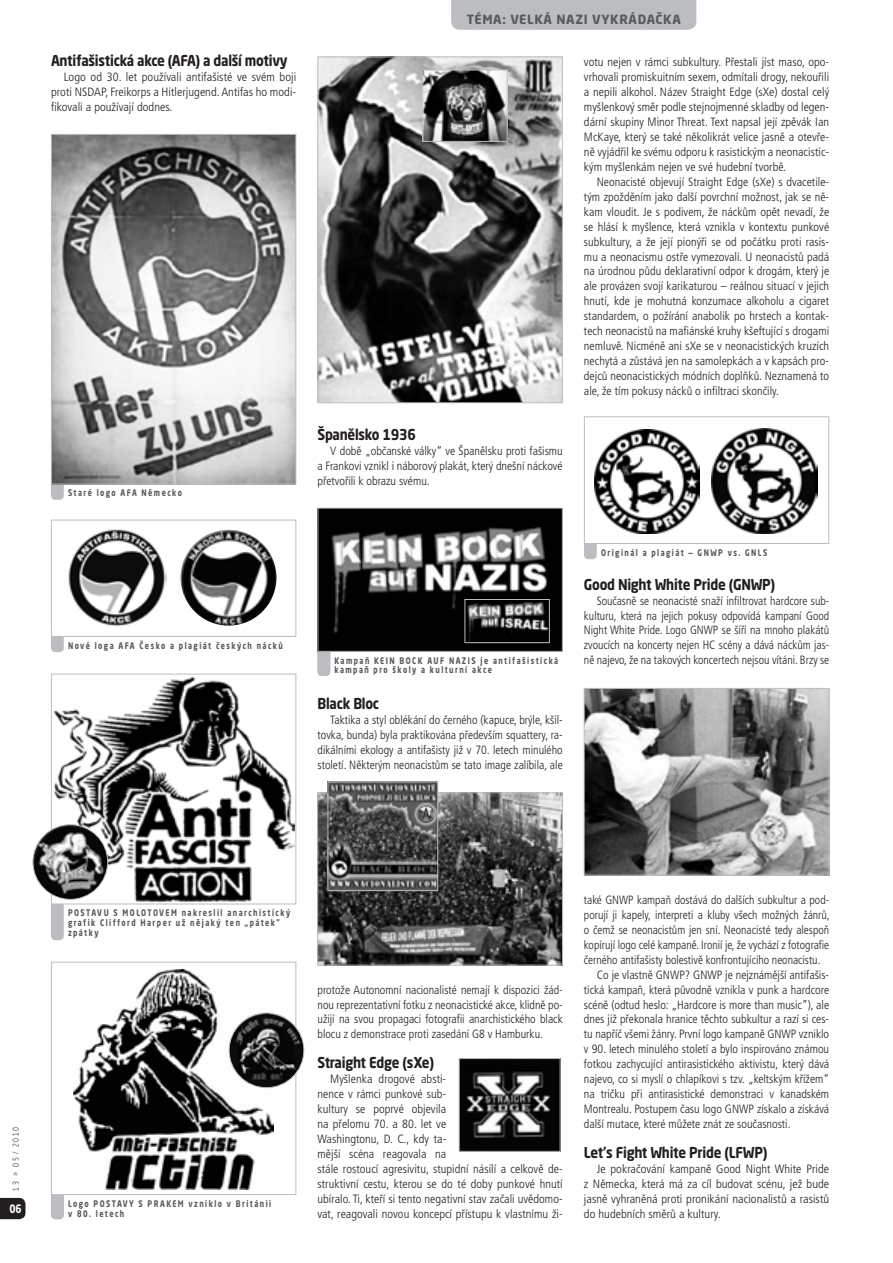
<style>
.page{position:relative;width:893px;height:1263px;background:#fff}
.page>*{position:absolute;margin:0;border:0;box-sizing:border-box;transform-origin:0 0}
.t1{font:700 14.85px "Neo Sans Pro";letter-spacing:-.02em;color:#231f20;scale:.89 1}
.t2{font:700 12.6px "Neo Sans Pro";letter-spacing:.05em;color:#57585a}
.t3{font:300 condensed 12px/15px "Frutiger CE";color:#231f20;text-align:justify}
.t4{font:700 11.55px "Neo Sans Pro";color:#fff;scale:.83 1}
.t5{font:700 9px/9.8px "Neo Sans Pro";letter-spacing:.2em;color:#57585a;scale:.8 1}
.t6{font:8.1px "Neo Sans Pro";letter-spacing:.25em;color:#57585a;scale:.8 1}
</style>
<div class="page">
<div style="left:451px;top:0;width:245px;height:30px;background:#bcbdc0"></div>
<svg style="left:0;top:1198px;width:26px;height:21px"></svg>
<div style="left:51px;top:469px;width:13px;height:31px;background:#bcbdc0;border-radius:4px"></div>
<img style="left:53px;top:136px;width:241px;height:346px">
<div style="left:51px;top:134px;width:245px;height:350px;border:1px solid #bcbdc0"></div>
<div style="left:51px;top:889px;width:13px;height:51px;background:#bcbdc0;border-radius:4px"></div>
<img style="left:53px;top:676px;width:241px;height:226px">
<div style="left:51px;top:674px;width:245px;height:230px;border:1px solid #bcbdc0"></div>
<div style="left:51px;top:1179px;width:13px;height:40px;background:#bcbdc0;border-radius:4px"></div>
<div style="left:51px;top:962px;width:245px;height:232px;background:#fff"></div>
<img style="left:74px;top:969px;width:199px;height:221px">
<div style="left:51px;top:962px;width:245px;height:233px;border:1px solid #bcbdc0"></div>
<img style="left:319px;top:59px;width:242px;height:342px">
<div style="left:317px;top:57px;width:246px;height:346px;border:1px solid #bcbdc0"></div>
<img style="left:319px;top:795px;width:242px;height:168px">
<div style="left:317px;top:793px;width:246px;height:172px;border:1px solid #bcbdc0"></div>
<img style="left:461px;top:1060px;width:97px;height:89px">
<div style="left:459px;top:1058px;width:101px;height:93px;border:1px solid #bcbdc0"></div>
<img style="left:424px;top:72px;width:82px;height:68px">
<div style="left:422px;top:70px;width:86px;height:72px;border:1px solid #bcbdc0"></div>
<div style="left:51px;top:621px;width:13px;height:31px;background:#bcbdc0;border-radius:4px"></div>
<div style="left:51px;top:520px;width:245px;height:117px;background:#fff;border:1px solid #bcbdc0"></div>
<img style="left:68px;top:529px;width:98px;height:98px">
<img style="left:181px;top:530px;width:95px;height:96px;border-radius:48px">
<div style="left:584px;top:528px;width:13px;height:31px;background:#bcbdc0;border-radius:4px"></div>
<div style="left:584px;top:416px;width:245px;height:128px;background:#fff;border:1px solid #bcbdc0"></div>
<img style="left:594px;top:429px;width:105px;height:104px">
<img style="left:712px;top:428px;width:105px;height:105px">
<div style="left:317px;top:636px;width:13px;height:40px;background:#bcbdc0;border-radius:4px"></div>
<img style="left:319px;top:510px;width:242px;height:140px">
<div style="left:317px;top:508px;width:246px;height:144px;border:1px solid #bcbdc0"></div>
<img style="left:467px;top:601px;width:81px;height:40px">
<div style="left:465px;top:599px;width:85px;height:44px;border:1px solid #bcbdc0"></div>
<img style="left:329px;top:783px;width:107px;height:106px">
<div style="left:327px;top:781px;width:111px;height:110px;border:1px solid #bcbdc0"></div>
<img style="left:33px;top:825px;width:75px;height:74px;border-radius:37px">
<div style="left:33px;top:824px;width:75px;height:76px;border:1px solid #bcbdc0;border-radius:50%"></div>
<img style="left:229px;top:1013px;width:75px;height:75px;border-radius:37px">
<div style="left:229px;top:1013px;width:75px;height:75px;border:1px solid #bcbdc0;border-radius:50%"></div>
<img style="left:586px;top:690px;width:241px;height:183px">
<div style="left:584px;top:688px;width:245px;height:187px;border:1px solid #bcbdc0"></div>
<p class="t1" style="left:51px;top:51px;width:267px">Antifašistická akce (AFA) a další motivy</p>
<p class="t3" style="left:51px;top:69px;width:247px;text-indent:13px">Logo od 30. let používali antifašisté ve svém boji proti NSDAP, Freikorps a Hitlerjugend. Antifas ho modi&shy;fikovali a používají dodnes.</p>
<p class="t5" style="left:68px;top:488px;width:144px">Staré logo AFA N ěmecko</p>
<p class="t5" style="left:68px;top:640px;width:270px">N ové loga AFA Česko a plagiát českých nácků</p>
<p class="t2" style="left:467px;top:11px;width:214px">téma: velká nazi vykrádačka</p>
<p class="t1" style="left:317px;top:425px;width:112px">Španělsko 1936</p>
<p class="t3" style="left:317px;top:443px;width:247px;text-indent:13px">V době „občanské války“ ve Španělsku proti fašismu a Frankovi vznikl i náborový plakát, který dnešní náckové přetvořili k obrazu svému.</p>
<p class="t3" style="left:584px;top:55px;width:247px">votu nejen v rámci subkultury. Přestali jíst maso, opo&shy;vrhovali promiskuitním sexem, odmítali drogy, nekouřili a nepili alkohol. Název Straight Edge (sXe) dostal celý myšlenkový směr podle stejnojmenné skladby od legen&shy;dární skupiny Minor Threat. Text napsal její zpěvák Ian McKaye, který se také několikrát velice jasně a otevře&shy;ně vyjádřil ke svému odporu k rasistickým a neonacistic&shy;kým myšlenkám nejen ve své hudební tvorbě.</p>
<p class="t3" style="left:584px;top:174px;width:247px;text-indent:13px">Neonacisté objevují Straight Edge (sXe) s dvacetile&shy;tým zpožděním jako další povrchní možnost, jak se ně&shy;kam vloudit. Je s podivem, že náckům opět nevadí, že se hlásí k myšlence, která vznikla v kontextu punkové subkultury, a že její pionýři se od počátku proti rasis&shy;mu a neonacismu ostře vymezovali. U neonacistů padá na úrodnou půdu deklarativní odpor k drogám, který je ale provázen svojí karikaturou – reálnou situací v jejich hnutí, kde je mohutná konzumace alkoholu a cigaret standardem, o požírání anabolik po hrstech a kontak&shy;tech neonacistů na mafiánské kruhy kšeftující s drogami nemluvě. Nicméně ani sXe se v neonacistických kruzích nechytá a zůstává jen na samolepkách a v kapsách pro&shy;dejců neonacistických módních doplňků. Neznamená to ale, že tím pokusy nácků o infiltraci skončily.</p>
<p class="t5" style="left:334px;top:655px;width:281px;text-indent:114px">Na zis je antifašistická kampaň pro školy a kulturní akce</p>
<p class="t5" style="left:334px;top:655px;width:124px">Kampaň Kein B ock auf</p>
<p class="t1" style="left:317px;top:694px;width:71px">Black Bloc</p>
<p class="t3" style="left:317px;top:713px;width:247px;text-indent:13px">Taktika a styl oblékání do černého (kapuce, brýle, kšil&shy;tovka, bunda) byla praktikována především squattery, ra&shy;dikálními ekology a antifašisty již v 70. letech minulého století. Některým neonacistům se tato image zalíbila, ale</p>
<p class="t5" style="left:601px;top:547px;width:196px">Originál a plagiát — GN WP vs. GNLS</p>
<p class="t1" style="left:584px;top:574px;width:217px">Good Night White Pride (GNWP)</p>
<p class="t3" style="left:584px;top:593px;width:247px;text-indent:13px">Současně se neonacisté snaží infiltrovat hardcore sub&shy;kulturu, která na jejich pokusy odpovídá kampaní Good Night White Pride. Logo GNWP se šíří na mnoho plakátů zvoucích na koncerty nejen HC scény a dává náckům jas&shy;ně najevo, že na takových koncertech nejsou vítáni. Brzy se</p>
<p class="t6" style="left:11px;top:1191px;width:81px;rotate:-90deg">13 » 05 / 2010</p>
<p class="t4" style="left:9px;top:1201px;width:16px">06</p>
<p class="t5" style="left:68px;top:908px;width:279px">Postavu s molotovem nakreslil anarchistický grafik Clifford H arper už nějaký ten „pátek” zpátky</p>
<p class="t5" style="left:68px;top:1198px;width:256px">Logo postavy s pra kem vzniklo v B ritánii v 80. letech</p>
<p class="t3" style="left:317px;top:982px;width:247px">protože Autonomní nacionalisté nemají k dispozici žád&shy;nou reprezentativní fotku z neonacistické akce, klidně po&shy;užijí na svou propagaci fotografii anarchistického black blocu z demonstrace proti zasedání G8 v Hamburku.</p>
<p class="t1" style="left:317px;top:1053px;width:133px">Straight Edge (sXe)</p>
<p class="t3" style="left:317px;top:1072px;width:247px;text-align:left;text-indent:13px">Myšlenka drogové absti-<br>nence v rámci punkové sub-<br>kultury se poprvé objevila<br>na přelomu 70. a 80. let ve<br>Washingtonu, D. C., kdy ta-<br>mější scéna reagovala na<br>stále rostoucí agresivitu, stupidní násilí a celkově de&shy;struktivní cestu, kterou se do té doby punkové hnutí ubíralo. Ti, kteří si tento negativní stav začali uvědomo&shy;vat, reagovali novou koncepcí přístupu k vlastnímu ži-</p>
<p class="t3" style="left:584px;top:892px;width:247px">také GNWP kampaň dostává do dalších subkultur a pod-</p>
<p class="t3" style="left:584px;top:907px;width:247px">porují ji kapely, interpreti a kluby všech možných žánrů,</p>
<p class="t3" style="left:584px;top:922px;width:247px">o čemž se neonacistům jen sní. Neonacisté tedy alespoň</p>
<p class="t3" style="left:584px;top:937px;width:247px">kopírují logo celé kampaně. Ironií je, že vychází z fotografie</p>
<p class="t3" style="left:584px;top:952px;width:238px">černého antifašisty bolestivě konfrontujícího neonacistu.</p>
<p class="t3" style="left:597px;top:967px;width:234px">Co je vlastně GNWP? GNWP je nejznámější antifašis-</p>
<p class="t3" style="left:584px;top:982px;width:247px">tická kampaň, která původně vznikla v punk a hardcore</p>
<p class="t3" style="left:584px;top:997px;width:247px">scéně (odtud heslo: „Hardcore is more than music”), ale</p>
<p class="t3" style="left:584px;top:1012px;width:247px">dnes již překonala hranice těchto subkultur a razí si ces-</p>
<p class="t3" style="left:584px;top:1027px;width:247px">tu napříč všemi žánry. První logo kampaně GNWP vzniklo</p>
<p class="t3" style="left:584px;top:1042px;width:247px">v 90. letech minulého století a bylo inspirováno známou</p>
<p class="t3" style="left:584px;top:1057px;width:247px">fotkou zachycující antirasistického aktivistu, který dává</p>
<p class="t3" style="left:584px;top:1072px;width:247px">najevo, co si myslí o chlapíkovi s tzv. „keltským křížem“</p>
<p class="t3" style="left:584px;top:1087px;width:247px">na tričku při antirasistické demonstraci v kanadském</p>
<p class="t3" style="left:584px;top:1102px;width:247px">Montrealu. Postupem času logo GNWP získalo a získává</p>
<p class="t3" style="left:584px;top:1117px;width:208px">další mutace, které můžete znát ze současnosti.</p>
<p class="t1" style="left:584px;top:1143px;width:208px">Let's Fight White Pride (LFWP)</p>
<p class="t3" style="left:584px;top:1161px;width:247px;text-indent:13px">Je pokračování kampaně Good Night White Pride z Německa, která má za cíl budovat scénu, jež bude jasně vyhraněná proti pronikání nacionalistů a rasistů do hudebních směrů a kultury.</p>
</div>
